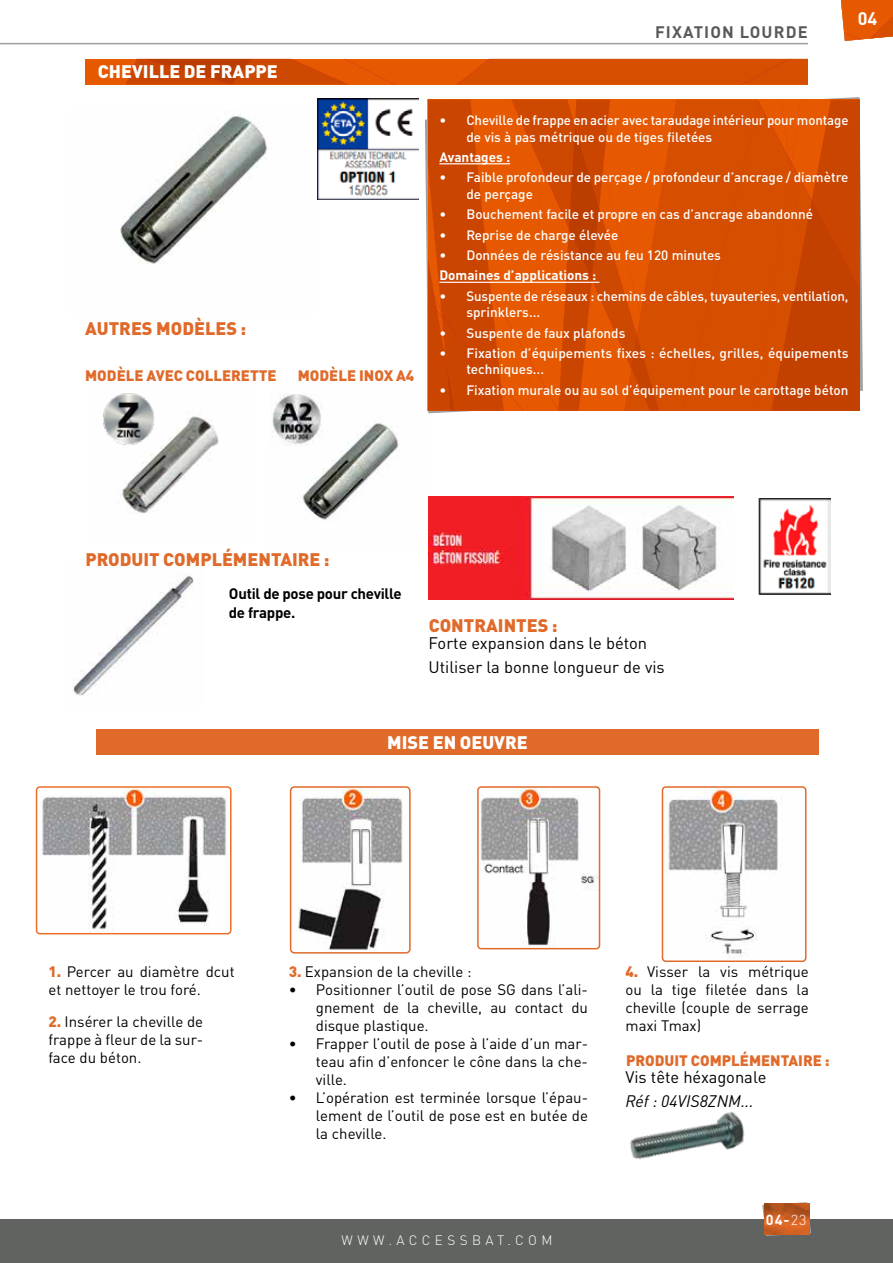
<style>
.page{position:relative;width:893px;height:1263px;background:#fff}
.page>*{position:absolute;margin:0;border:0;box-sizing:border-box;transform-origin:0 0}
.t1{font:900 18px "DIN Pro";color:#df6a2a}
.t2{font:900 18px "DIN Pro";color:#fff}
.t3{font:700 18px "DIN Pro";color:#fff}
.t4{font:16.5px/24px "DIN Pro";color:#000}
.t5{font:italic 16.5px "DIN Pro";color:#000}
.t6{font:700 16.5px "DIN Pro";letter-spacing:.07em;color:#58595b}
.t7{font:15px/18px "DIN Pro";color:#000;text-align:justify}
.t8{font:900 15px "DIN Pro";color:#df6a2a}
.t9{font:700 15px/19.5px "DIN Pro";letter-spacing:-.02em;color:#000}
.t10{font:700 14.4px "DIN Pro";color:#fff}
.t11{font:500 13.5px/16.2px "DIN Pro";color:#fff}
.t12{font:700 13.5px "DIN Pro";color:#fff}
.t13{font:300 13.5px "DIN Pro";letter-spacing:.325em;color:#fff}
.s1{font-weight:900;color:#df6a2a}
.s2{font-weight:300}
</style>
<div class="page">
<hr style="left:0;top:43px;width:808px;height:1px;background:#a2a1a0">
<svg style="left:841px;top:0;width:52px;height:41px;background:#e56415"></svg>
<div style="left:0;top:1219px;width:893px;height:44px;background:#616361"></div>
<svg style="left:766px;top:1202px;width:45px;height:34px"></svg>
<svg style="left:764px;top:1203px;width:45px;height:32px"></svg>
<div style="left:85px;top:59px;width:723px;height:25px;background:#e65900"></div>
<div style="left:458px;top:59px;width:350px;height:25px;background:#d64e00"></div>
<svg style="left:126px;top:59px;width:267px;height:25px"></svg>
<img style="left:120px;top:111px;width:198px;height:153px">
<svg style="left:425px;top:97px;width:438px;height:316px"></svg>
<svg style="left:428px;top:99px;width:432px;height:312px;background:#d54d00"></svg>
<hr style="left:439px;top:163px;width:71px;height:1px;background:#fff">
<hr style="left:439px;top:282px;width:160px;height:1px;background:#fff">
<img style="left:318px;top:98px;width:101px;height:101px">
<img style="left:758px;top:499px;width:72px;height:95px">
<img style="left:119px;top:416px;width:100px;height:97px">
<img style="left:297px;top:391px;width:134px;height:160px">
<img style="left:103px;top:393px;width:54px;height:57px">
<img style="left:429px;top:497px;width:305px;height:103px">
<img style="left:73px;top:574px;width:121px;height:122px">
<img style="left:271px;top:393px;width:52px;height:52px">
<div style="left:96px;top:729px;width:723px;height:26px;background:#df6a2a"></div>
<img style="left:37px;top:789px;width:194px;height:145px">
<div style="left:36px;top:786px;width:196px;height:148px;border:2px solid #ed6f29;border-radius:3px"></div>
<img style="left:291px;top:789px;width:119px;height:164px">
<div style="left:290px;top:786px;width:121px;height:167px;border:2px solid #df6a2a;border-radius:4px"></div>
<img style="left:478px;top:789px;width:121px;height:160px">
<div style="left:477px;top:786px;width:123px;height:163px;border:2px solid #df6a2a;border-radius:3px"></div>
<img style="left:662px;top:787px;width:144px;height:174px">
<div style="left:662px;top:786px;width:144px;height:176px;border:2px solid #df6a2a;border-radius:3px"></div>
<img style="left:630px;top:1111px;width:158px;height:112px">
<h1 class="t2" style="left:98px;top:56px;width:181px">CHEVILLE DE FRAPPE</h1>
<h1 class="t1" style="left:85px;top:313px;width:163px">AUTRES MODÈLES :</h1>
<p class="t8" style="left:85px;top:363px;width:193px">MODÈLE AVEC COLLERETTE</p>
<p class="t8" style="left:298px;top:363px;width:118px">MODÈLE INOX A4</p>
<p class="t6" style="left:655px;top:18px;width:154px">FIXATION LOURDE</p>
<h1 class="t3" style="left:858px;top:4px;width:21px">04</h1>
<p class="t11" style="left:466px;top:111px;width:384px;text-indent:-27px">• Cheville de frappe en acier avec taraudage intérieur pour montage de vis à pas métrique ou de tiges filetées</p>
<p class="t12" style="left:439px;top:146px;width:72px">Avantages :</p>
<p class="t11" style="left:466px;top:168px;width:384px;text-indent:-27px">• Faible profondeur de perçage / profondeur d’ancrage / diamètre de perçage</p>
<p class="t11" style="left:439px;top:205px;width:375px">• Bouchement facile et propre en cas d’ancrage abandonné</p>
<p class="t11" style="left:439px;top:225px;width:180px">• Reprise de charge élevée</p>
<p class="t11" style="left:439px;top:246px;width:283px">• Données de résistance au feu 120 minutes</p>
<p class="t12" style="left:439px;top:264px;width:158px">Domaines d’applications :</p>
<p class="t11" style="left:466px;top:286px;width:384px;text-indent:-27px">• Suspente de réseaux : chemins de câbles, tuyauteries, ventilation, sprinklers...</p>
<p class="t11" style="left:439px;top:323px;width:188px">• Suspente de faux plafonds</p>
<p class="t11" style="left:466px;top:344px;width:384px;text-indent:-27px">• Fixation d’équipements fixes : échelles, grilles, équipements techniques...</p>
<p class="t11" style="left:439px;top:380px;width:411px">• Fixation murale ou au sol d’équipement pour le carottage béton</p>
<h1 class="t1" style="left:85px;top:544px;width:246px">PRODUIT COMPLÉMENTAIRE :</h1>
<p class="t9" style="left:229px;top:582px;width:175px">Outil de pose pour cheville de frappe.</p>
<h1 class="t1" style="left:429px;top:609px;width:130px">CONTRAINTES :</h1>
<p class="t4" style="left:429px;top:630px;width:238px">Forte expansion dans le béton<br>Utiliser la bonne longueur de vis</p>
<h1 class="t2" style="left:387px;top:727px;width:142px">MISE EN OEUVRE</h1>
<p class="t7" style="left:48px;top:961px;width:188px"><span class="s1">1.</span> Percer au diamètre dcut et nettoyer le trou foré.</p>
<p class="t7" style="left:48px;top:1011px;width:156px"><span class="s1">2.</span> Insérer la cheville de frappe à fleur de la sur&shy;face du béton.</p>
<p class="t7" style="left:289px;top:961px;width:184px"><span class="s1">3.</span> Expansion de la cheville :</p>
<p class="t7" style="left:316px;top:979px;width:274px;text-indent:-27px">• Positionner l’outil de pose SG dans l’ali&shy;gnement de la cheville, au contact du disque plastique.</p>
<p class="t7" style="left:316px;top:1033px;width:274px;text-indent:-27px">• Frapper l’outil de pose à l’aide d’un mar&shy;teau afin d’enfoncer le cône dans la che&shy;ville.</p>
<p class="t7" style="left:316px;top:1087px;width:274px;text-indent:-27px">• L’opération est terminée lorsque l’épau&shy;lement de l’outil de pose est en butée de la cheville.</p>
<p class="t13" style="left:342px;top:1229px;width:212px">WWW.ACCESSBAT.COM</p>
<p class="t7" style="left:625px;top:961px;width:185px"><span class="s1">4.</span> Visser la vis métrique ou la tige filetée dans la cheville (couple de serrage maxi Tmax)</p>
<p class="t8" style="left:626px;top:1048px;width:205px">PRODUIT COMPLÉMENTAIRE :</p>
<p class="t4" style="left:625px;top:1064px;width:142px">Vis tête héxagonale</p>
<p class="t5" style="left:625px;top:1088px;width:130px">Réf : 04VIS8ZNM...</p>
<p class="t10" style="left:766px;top:1208px;width:42px">04-<span class="s2">23</span></p>
</div>
